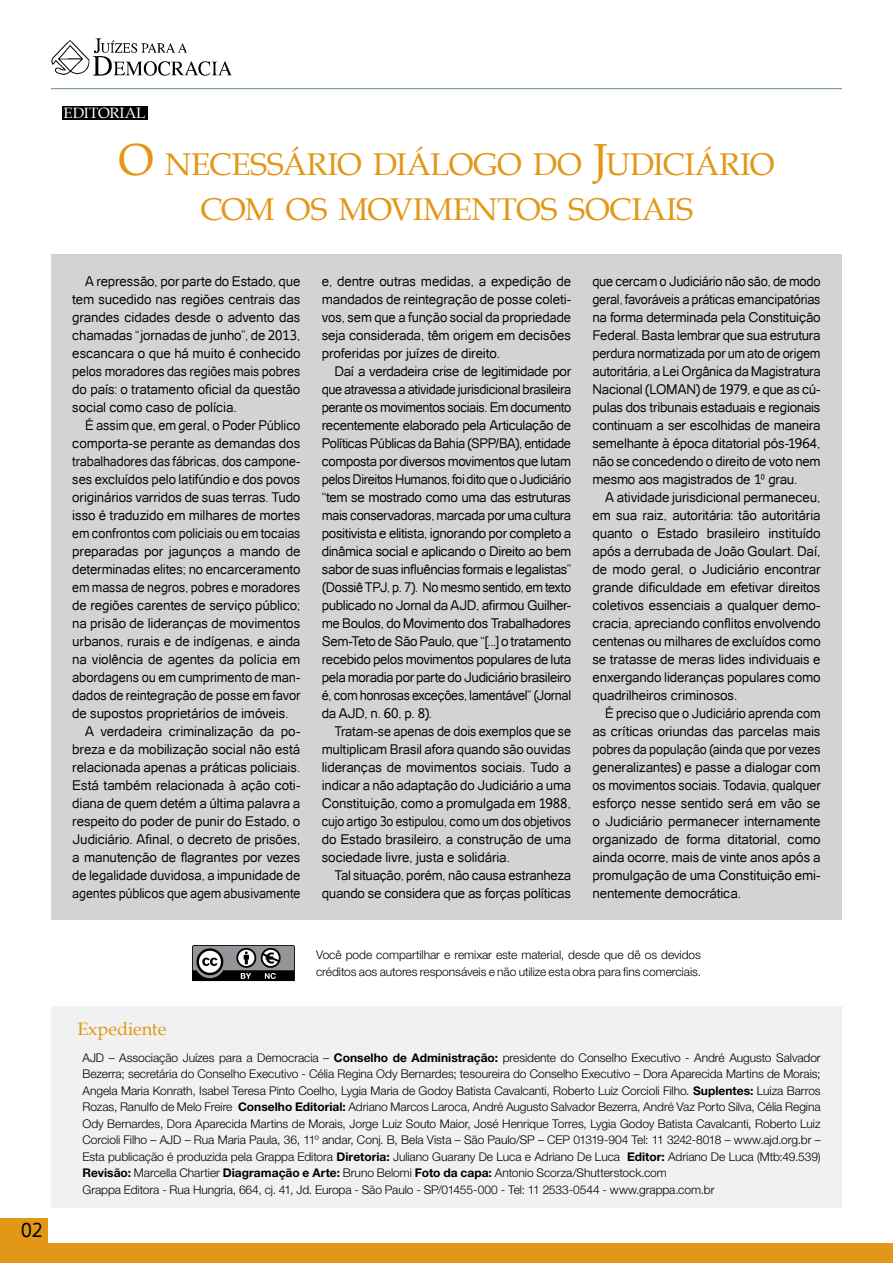
<style>
.page{position:relative;width:893px;height:1263px;background:#fff}
.page>*{position:absolute;margin:0;border:0;box-sizing:border-box;transform-origin:0 0}
.t1{font:31.5px/45px "Book Antiqua";letter-spacing:-.01em;color:#e29717;text-align:center}
.t2{font:19.5px "Catriel";color:#000}
.t3{font:18px "Book Antiqua";color:#e29717}
.t4{font:15px "Book Antiqua";letter-spacing:-.01em;color:#fff}
.t5{font:13.5px/18px "Catriel";letter-spacing:-.015em;color:#000;text-align:justify}
.t6{font:13.5px/18px "Catriel";letter-spacing:-.015em;color:#000;text-align:justify;scale:.95 1}
.t7{font:13.5px/18px "Catriel";letter-spacing:-.015em;color:#000;text-align:justify;scale:.96 1}
.t8{font:13.5px "Catriel";letter-spacing:-.015em;color:#000;scale:.94 1}
.t9{font:300 12px/16.5px "Helvetica Neue LT Std";letter-spacing:-.005em;color:#000}
.s1{font-size:45px}
.s2{font-weight:700}
</style>
<div class="page">
<div style="left:62px;top:106px;width:85px;height:13px;background:#000101"></div>
<div style="left:0;top:1244px;width:893px;height:19px;background:#e29717"></div>
<div style="left:0;top:1218px;width:48px;height:45px;background:#e29717"></div>
<hr style="left:51px;top:88px;width:791px;height:1px;background:#628b9f">
<img style="left:51px;top:39px;width:180px;height:36px">
<div style="left:51px;top:254px;width:791px;height:666px;background:#d1d3d4"></div>
<div style="left:51px;top:1006px;width:791px;height:202px;background:#f1f1f2"></div>
<svg style="left:192px;top:945px;width:103px;height:36px;background:#676869"></svg>
<h2 class="t2" style="left:21px;top:1219px;width:23px">02</h2>
<p class="t4" style="left:64px;top:103px;width:83px">EDITORIAL</p>
<h1 class="t1" style="left:118px;top:141px;width:656px"><span class="s1">O</span> NECESSÁRIO DIÁLOGO DO <span class="s1">J</span>UDICIÁRIO<br>COM OS MOVIMENTOS SOCIAIS</h1>
<p class="t5" style="left:72px;top:273px;width:230px;text-indent:13px">A repressão, por parte do Estado, que tem sucedido nas regiões centrais das grandes cidades desde o advento das chamadas “jornadas de junho”, de 2013, escancara o que há muito é conhecido pelos moradores das regiões mais pobres do país: o tratamento oficial da questão social como caso de polícia.</p>
<p class="t7" style="left:85px;top:417px;width:226px">É assim que, em geral, o Poder Público</p>
<p class="t5" style="left:72px;top:435px;width:230px">comporta-se perante as demandas dos</p>
<p class="t8" style="left:72px;top:454px;width:244px">trabalhadores das fábricas, dos campone-</p>
<p class="t5" style="left:72px;top:471px;width:230px">ses excluídos pelo latifúndio e dos povos</p>
<p class="t5" style="left:72px;top:489px;width:230px">originários varridos de suas terras. Tudo</p>
<p class="t5" style="left:72px;top:507px;width:230px">isso é traduzido em milhares de mortes</p>
<p class="t8" style="left:72px;top:526px;width:244px">em confrontos com policiais ou em tocaias</p>
<p class="t5" style="left:72px;top:543px;width:230px">preparadas por jagunços a mando de</p>
<p class="t5" style="left:72px;top:561px;width:230px">determinadas elites; no encarceramento</p>
<p class="t8" style="left:72px;top:580px;width:244px">em massa de negros, pobres e moradores</p>
<p class="t5" style="left:72px;top:597px;width:230px">de regiões carentes de serviço público;</p>
<p class="t5" style="left:72px;top:615px;width:230px">na prisão de lideranças de movimentos</p>
<p class="t5" style="left:72px;top:633px;width:230px">urbanos, rurais e de indígenas, e ainda</p>
<p class="t5" style="left:72px;top:651px;width:230px">na violência de agentes da polícia em</p>
<p class="t7" style="left:72px;top:669px;width:239px">abordagens ou em cumprimento de man-</p>
<p class="t7" style="left:72px;top:687px;width:239px">dados de reintegração de posse em favor</p>
<p class="t5" style="left:72px;top:705px;width:218px">de supostos proprietários de imóveis.</p>
<p class="t5" style="left:85px;top:723px;width:217px">A verdadeira criminalização da po-</p>
<p class="t5" style="left:72px;top:741px;width:230px">breza e da mobilização social não está</p>
<p class="t5" style="left:72px;top:759px;width:230px">relacionada apenas a práticas policiais.</p>
<p class="t5" style="left:72px;top:777px;width:230px">Está também relacionada à ação coti-</p>
<p class="t5" style="left:72px;top:795px;width:230px">diana de quem detém a última palavra a</p>
<p class="t5" style="left:72px;top:813px;width:230px">respeito do poder de punir do Estado, o</p>
<p class="t5" style="left:72px;top:831px;width:230px">Judiciário. Afinal, o decreto de prisões,</p>
<p class="t5" style="left:72px;top:849px;width:230px">a manutenção de flagrantes por vezes</p>
<p class="t5" style="left:72px;top:867px;width:230px">de legalidade duvidosa, a impunidade de</p>
<p class="t8" style="left:72px;top:886px;width:244px">agentes públicos que agem abusivamente</p>
<p class="t5" style="left:322px;top:273px;width:251px">e, dentre outras medidas, a expedição de mandados de reintegração de posse coleti&shy;vos, sem que a função social da propriedade seja considerada, têm origem em decisões proferidas por juízes de direito.</p>
<p class="t5" style="left:322px;top:363px;width:251px;text-indent:13px">Daí a verdadeira crise de legitimidade por que atravessa a atividade jurisdicional brasileira perante os movimentos sociais. Em documento recentemente elaborado pela Articulação de Políticas Públicas da Bahia (SPP/BA), entidade composta por diversos movimentos que lutam pelos Direitos Humanos, foi dito que o Judiciário “tem se mostrado como uma das estruturas mais conservadoras, marcada por uma cultura positivista e elitista, ignorando por completo a dinâmica social e aplicando o Direito ao bem sabor de suas influências formais e legalistas” (Dossiê TPJ, p. 7). No mesmo sentido, em texto publicado no Jornal da AJD, afirmou Guilher&shy;me Boulos, do Movimento dos Trabalhadores Sem-Teto de São Paulo, que “[...] o tratamento recebido pelos movimentos populares de luta pela moradia por parte do Judiciário brasileiro é, com honrosas exceções, lamentável” (Jornal da AJD, n. 60, p. 8).</p>
<p class="t6" style="left:322px;top:723px;width:264px;text-indent:13px">Tratam-se apenas de dois exemplos que se multiplicam Brasil afora quando são ouvidas lideranças de movimentos sociais. Tudo a indicar a não adaptação do Judiciário a uma Constituição, como a promulgada em 1988, cujo artigo 3o estipulou, como um dos objetivos do Estado brasileiro, a construção de uma sociedade livre, justa e solidária.</p>
<p class="t5" style="left:322px;top:867px;width:251px;text-align:right">Tal situação, porém, não causa estranheza quando se considera que as forças políticas</p>
<p class="t7" style="left:592px;top:273px;width:239px">que cercam o Judiciário não são, de modo geral, favoráveis a práticas emancipatórias na forma determinada pela Constituição Federal. Basta lembrar que sua estrutura perdura normatizada por um ato de origem autoritária, a Lei Orgânica da Magistratura Nacional (LOMAN) de 1979, e que as cú&shy;pulas dos tribunais estaduais e regionais continuam a ser escolhidas de maneira semelhante à época ditatorial pós-1964, não se concedendo o direito de voto nem mesmo aos magistrados de 1º grau.</p>
<p class="t5" style="left:592px;top:489px;width:230px;text-indent:13px">A atividade jurisdicional permaneceu, em sua raiz, autoritária: tão autoritária quanto o Estado brasileiro instituído após a derrubada de João Goulart. Daí, de modo geral, o Judiciário encontrar grande dificuldade em efetivar direitos coletivos essenciais a qualquer demo&shy;cracia, apreciando conflitos envolvendo centenas ou milhares de excluídos como se tratasse de meras lides individuais e enxergando lideranças populares como quadrilheiros criminosos.</p>
<p class="t6" style="left:592px;top:705px;width:242px;text-indent:13px">É preciso que o Judiciário aprenda com as críticas oriundas das parcelas mais pobres da população (ainda que por vezes generalizantes) e passe a dialogar com os movimentos sociais. Todavia, qualquer esforço nesse sentido será em vão se o Judiciário permanecer internamente organizado de forma ditatorial, como ainda ocorre, mais de vinte anos após a promulgação de uma Constituição emi&shy;nentemente democrática.</p>
<p class="t9" style="left:316px;top:946px;width:386px">Você pode compartilhar e remixar este material, desde que dê os devidos créditos aos autores responsáveis e não utilize esta obra para fins comerciais.</p>
<h3 class="t3" style="left:77px;top:1016px;width:90px">Expediente</h3>
<p class="t9" style="left:82px;top:1049px;width:740px">AJD – Associação Juízes para a Democracia – <span class="s2">Conselho de Administração:</span> presidente do Conselho Executivo - André Augusto Salvador Bezerra; secretária do Conselho Executivo - Célia Regina Ody Bernardes; tesoureira do Conselho Executivo – Dora Aparecida Martins de Morais; Angela Maria Konrath, Isabel Teresa Pinto Coelho, Lygia Maria de Godoy Batista Cavalcanti, Roberto Luiz Corcioli Filho. <span class="s2">Suplentes:</span> Luiza Barros Rozas, Ranulfo de Melo Freire <span class="s2">Conselho Editorial:</span> Adriano Marcos Laroca, André Augusto Salvador Bezerra, André Vaz Porto Silva, Célia Regina Ody Bernardes, Dora Aparecida Martins de Morais, Jorge Luiz Souto Maior, José Henrique Torres, Lygia Godoy Batista Cavalcanti, Roberto Luiz Corcioli Filho – AJD – Rua Maria Paula, 36, 11º andar, Conj. B, Bela Vista – São Paulo/SP – CEP 01319-904 Tel: 11 3242-8018 – www.ajd.org.br – Esta publicação é produzida pela Grappa Editora <span class="s2">Diretoria:</span> Juliano Guarany De Luca e Adriano De Luca <span class="s2">Editor:</span> Adriano De Luca (Mtb:49.539)<br><span class="s2">Revisão:</span> Marcella Chartier <span class="s2">Diagramação e Arte:</span> Bruno Belomi <span class="s2">Foto da capa:</span> Antonio Scorza/Shutterstock.com<br>Grappa Editora - Rua Hungria, 664, cj. 41, Jd. Europa - São Paulo - SP/01455-000 - Tel: 11 2533-0544 - www.grappa.com.br</p>
</div>
